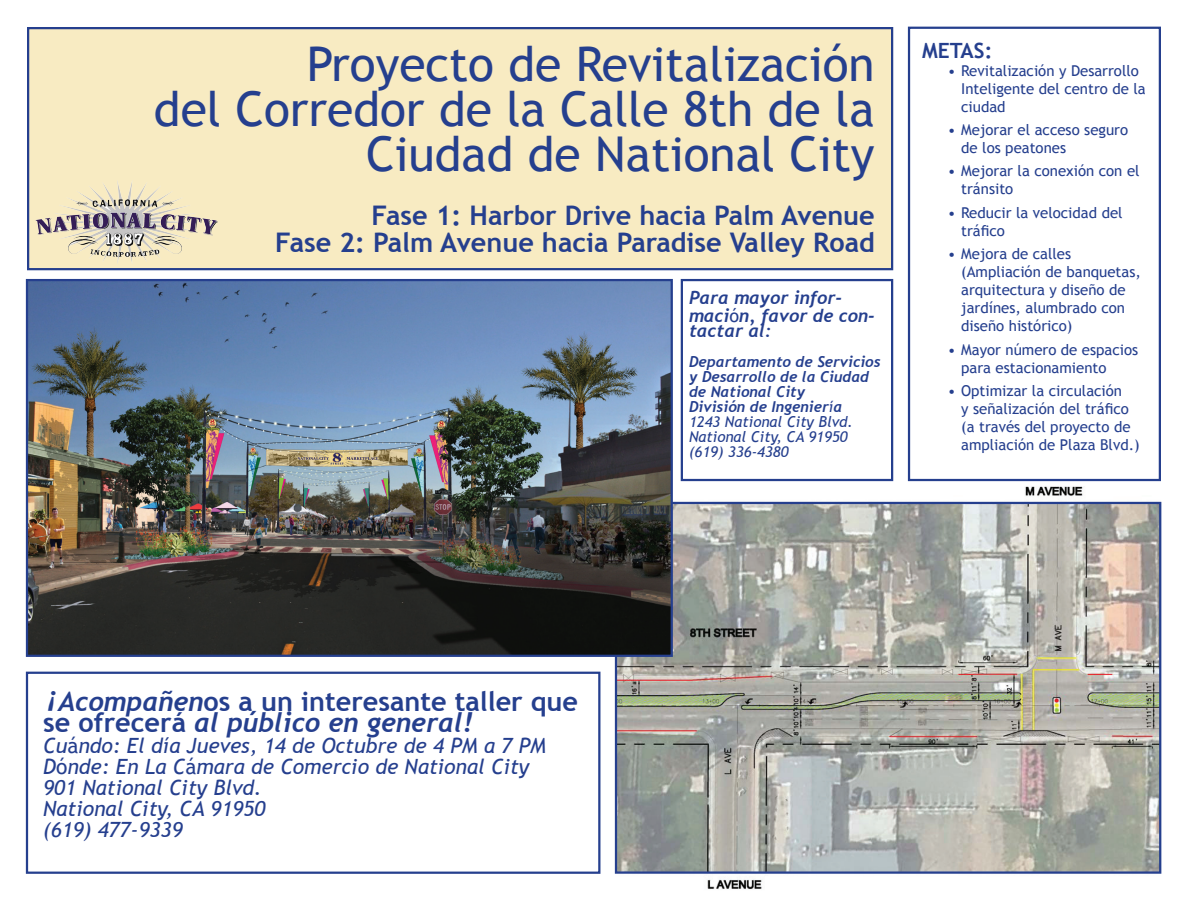
<style>
.page{position:relative;width:1188px;height:918px;background:#fff}
.page>*{position:absolute;margin:0;border:0;box-sizing:border-box;transform-origin:0 0}
.t1{font:48px/45px "Trebuchet MS";color:#253f8e;text-align:right}
.t2{font:700 27px/27px "Trebuchet MS";color:#253f8e;text-align:right}
.t3{font:italic 700 27px "Trebuchet";color:#253f8e}
.t4{font:italic 21px/21px "Trebuchet MS";color:#253f8e}
.t5{font:700 21px "Trebuchet MS";color:#253f8e}
.t6{font:italic 700 18px/18px "Trebuchet";color:#253f8e}
.t7{font:15px/18px "Trebuchet MS";color:#253f8e}
.t8{font:italic 700 15px/15px "Trebuchet";color:#253f8e}
.t9{font:italic 15px/15px "Trebuchet MS";color:#253f8e}
.s1{font-family:"Trebuchet MS";font-weight:400;font-style:normal}
.s2{font-family:"Trebuchet MS";font-weight:400}
.s3{font-family:"Trebuchet";font-style:italic}
.s4{font-family:"Trebuchet MS";font-style:normal}
.s5{font-style:normal}
</style>
<div class="page">
<div style="left:28px;top:28px;width:864px;height:241px;background:#f8ebc2"></div>
<div style="left:27px;top:27px;width:866px;height:243px;border:2px solid #253f8e"></div>
<img style="left:618px;top:486px;width:543px;height:404px">
<div style="left:615px;top:502px;width:546px;height:372px;border:2px solid #253f8e"></div>
<img style="left:29px;top:282px;width:641px;height:372px">
<div style="left:26px;top:279px;width:647px;height:378px;border:2px solid #253f8e"></div>
<div style="left:681px;top:279px;width:212px;height:202px;border:2px solid #253f8e"></div>
<div style="left:26px;top:672px;width:574px;height:202px;border:2px solid #253f8e"></div>
<div style="left:908px;top:27px;width:253px;height:454px;border:2px solid #253f8e"></div>
<img style="left:36px;top:181px;width:181px;height:82px">
<h1 class="t1" style="left:154px;top:42px;width:722px">Proyecto de Revitalización<br>del Corredor de la Calle 8th de la<br>Ciudad de National City</h1>
<h2 class="t2" style="left:275px;top:202px;width:601px">Fase 1: Harbor Drive hacia Palm Avenue<br>Fase 2: Palm Avenue hacia Paradise Valley Road</h2>
<p class="t6" style="left:689px;top:289px;width:187px">Para mayor infor&shy;maci<span class="s1">ó</span>n, favor de con-</p>
<p class="t6" style="left:689px;top:322px;width:84px">tactar al:</p>
<p class="t8" style="left:689px;top:354px;width:193px">Departamento de Servicios y Desarrollo de la Ciudad de National City<br>División de Ingenier<span class="s2">í</span>a</p>
<p class="t9" style="left:689px;top:414px;width:166px">1243 National City Blvd.<br>National City, CA 91950 (619) 336-4380</p>
<h3 class="t5" style="left:922px;top:37px;width:72px">METAS:</h3>
<p class="t7" style="left:961px;top:61px;width:186px;text-indent:-14px">• Revitalización y Desarrollo<br>Inteligente del centro de la ciudad</p>
<p class="t7" style="left:961px;top:121px;width:168px;text-indent:-14px">• Mejorar el acceso seguro de los peatones</p>
<p class="t7" style="left:961px;top:162px;width:180px;text-indent:-14px">• Mejorar la conexión con el tránsito</p>
<p class="t7" style="left:961px;top:204px;width:163px;text-indent:-14px">• Reducir la velocidad del tráfico</p>
<p class="t7" style="left:961px;top:245px;width:181px;text-indent:-14px">• Mejora de calles (Ampliación de banquetas, arquitectura y diseño de jardínes, alumbrado con diseño histórico)</p>
<p class="t7" style="left:961px;top:340px;width:179px;text-indent:-14px">• Mayor número de espacios para estacionamiento</p>
<p class="t7" style="left:961px;top:382px;width:180px;text-indent:-14px">• Optimizar la circulación<br>y señalización del tráfico (a través del proyecto de ampliación de Plaza Blvd.)</p>
<h2 class="t2" style="left:58px;top:687px;width:521px"><span class="s3">Acompañen</span>os a un interesante taller que</h2>
<h2 class="t3" style="left:58px;top:717px;width:11px;rotate:-180deg">!</h2>
<h2 class="t3" style="left:43px;top:706px;width:431px"><span class="s4">se ofrecerá</span> al público en general!</h2>
<h3 class="t4" style="left:43px;top:735px;width:505px">Cu<span class="s5">á</span>ndo: El día Jueves, 14 de Octubre de 4 PM a 7 PM<br>D<span class="s5">ó</span>nde: En La C<span class="s5">á</span>mara de Comercio de National City<br>901 National City Blvd.<br>National City, CA 91950<br>(619) 477-9339</h3>
</div>
